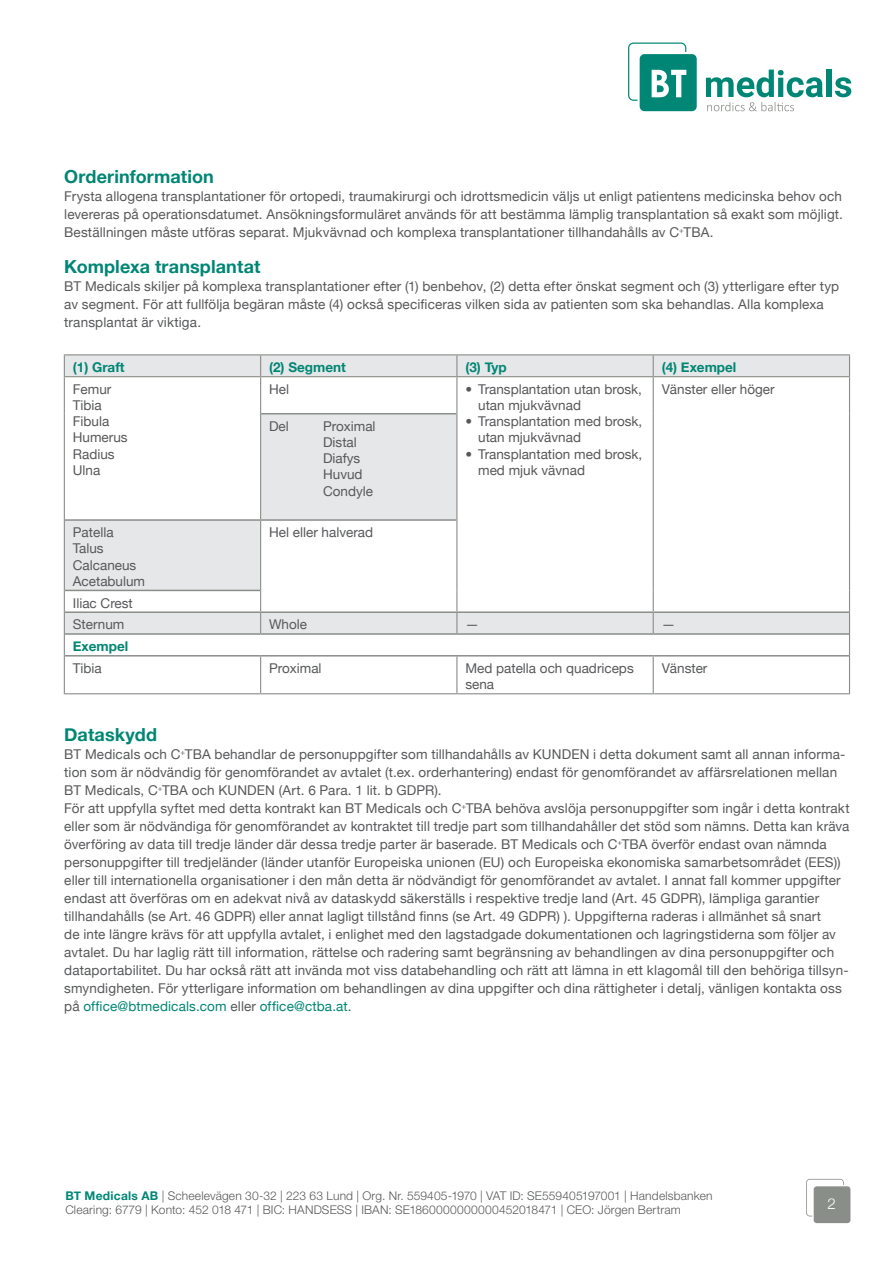
<style>
.page{position:relative;width:893px;height:1263px;background:#fff}
.page>*{position:absolute;margin:0;border:0;box-sizing:border-box;transform-origin:0 0}
.t1{font:700 18px "Helvetica Neue";letter-spacing:.005em;color:#008674}
.t2{font:300 15px "Helvetica Neue";color:#fff}
.t3{font:13.5px/18px "Helvetica Neue";letter-spacing:.01em;color:#57585a}
.t4{font:700 13.5px "Helvetica Neue";color:#008674}
.t5{font:300 12px/14.4px "Helvetica Neue LT Pro";letter-spacing:.01em;color:#57585a}
.s1{color:#008674}
.s2{font-family:"Helvetica Neue";font-weight:700;color:#008675}
</style>
<div class="page">
<div style="left:640px;top:54px;width:57px;height:57px;background:#008675;border-radius:5px"></div>
<svg style="left:706px;top:70px;width:117px;height:41px"></svg>
<div style="left:826px;top:70px;width:6px;height:27px;background:#008675"></div>
<svg style="left:835px;top:77px;width:16px;height:20px"></svg>
<svg style="left:628px;top:43px;width:58px;height:58px"></svg>
<div style="left:814px;top:1186px;width:36px;height:37px;background:#8a8e89;border-radius:3px"></div>
<svg style="left:806px;top:1179px;width:38px;height:37px"></svg>
<svg style="left:65px;top:355px;width:784px;height:278px"></svg>
<hr style="left:64px;top:354px;width:197px;height:1px;background:#8a8e89">
<svg style="left:64px;top:355px;width:1px;height:21px"></svg>
<hr style="left:261px;top:354px;width:196px;height:1px;background:#8a8e89">
<svg style="left:260px;top:355px;width:1px;height:21px"></svg>
<hr style="left:457px;top:354px;width:196px;height:1px;background:#8a8e89">
<svg style="left:456px;top:355px;width:1px;height:21px"></svg>
<hr style="left:653px;top:354px;width:197px;height:1px;background:#8a8e89">
<svg style="left:653px;top:355px;width:1px;height:21px"></svg>
<svg style="left:849px;top:355px;width:1px;height:21px"></svg>
<hr style="left:64px;top:376px;width:197px;height:1px;background:#8a8e89">
<hr style="left:261px;top:376px;width:196px;height:1px;background:#8a8e89">
<hr style="left:457px;top:376px;width:196px;height:1px;background:#8a8e89">
<hr style="left:653px;top:376px;width:197px;height:1px;background:#8a8e89">
<hr style="left:64px;top:377px;width:1px;height:37px;background:#8a8e89">
<hr style="left:64px;top:414px;width:1px;height:106px;background:#8a8e89">
<hr style="left:260px;top:377px;width:1px;height:37px;background:#8a8e89">
<hr style="left:456px;top:377px;width:1px;height:37px;background:#8a8e89">
<hr style="left:653px;top:377px;width:1px;height:37px;background:#8a8e89">
<hr style="left:849px;top:377px;width:1px;height:37px;background:#8a8e89">
<hr style="left:653px;top:414px;width:1px;height:106px;background:#8a8e89">
<hr style="left:849px;top:414px;width:1px;height:106px;background:#8a8e89">
<hr style="left:653px;top:520px;width:1px;height:70px;background:#8a8e89">
<hr style="left:849px;top:520px;width:1px;height:70px;background:#8a8e89">
<hr style="left:261px;top:413px;width:195px;height:1px;background:#8a8e89">
<hr style="left:260px;top:414px;width:1px;height:105px;background:#8a8e89">
<hr style="left:456px;top:414px;width:1px;height:106px;background:#8a8e89">
<hr style="left:65px;top:519px;width:196px;height:2px;background:#8a8e89">
<hr style="left:64px;top:520px;width:1px;height:70px;background:#8a8e89">
<hr style="left:261px;top:519px;width:195px;height:2px;background:#8a8e89">
<hr style="left:260px;top:521px;width:1px;height:69px;background:#8a8e89">
<hr style="left:456px;top:520px;width:1px;height:70px;background:#8a8e89">
<hr style="left:65px;top:590px;width:195px;height:1px;background:#8a8e89">
<hr style="left:65px;top:611px;width:196px;height:2px;background:#8a8e89">
<hr style="left:261px;top:611px;width:196px;height:2px;background:#8a8e89">
<hr style="left:457px;top:611px;width:196px;height:2px;background:#8a8e89">
<hr style="left:653px;top:611px;width:196px;height:2px;background:#8a8e89">
<hr style="left:65px;top:633px;width:196px;height:2px;background:#8a8e89">
<hr style="left:261px;top:633px;width:196px;height:2px;background:#8a8e89">
<hr style="left:457px;top:633px;width:196px;height:2px;background:#8a8e89">
<hr style="left:653px;top:633px;width:196px;height:2px;background:#8a8e89">
<hr style="left:65px;top:655px;width:196px;height:1px;background:#8a8e89">
<hr style="left:261px;top:655px;width:196px;height:1px;background:#8a8e89">
<hr style="left:457px;top:655px;width:196px;height:1px;background:#8a8e89">
<hr style="left:653px;top:655px;width:196px;height:1px;background:#8a8e89">
<svg style="left:260px;top:590px;width:1px;height:43px"></svg>
<svg style="left:456px;top:590px;width:1px;height:43px"></svg>
<svg style="left:653px;top:590px;width:1px;height:43px"></svg>
<svg style="left:64px;top:590px;width:1px;height:66px"></svg>
<svg style="left:849px;top:590px;width:1px;height:66px"></svg>
<hr style="left:64px;top:656px;width:1px;height:37px;background:#8a8e89">
<hr style="left:260px;top:656px;width:1px;height:37px;background:#8a8e89">
<hr style="left:456px;top:656px;width:1px;height:37px;background:#8a8e89">
<hr style="left:653px;top:656px;width:1px;height:37px;background:#8a8e89">
<hr style="left:849px;top:656px;width:1px;height:37px;background:#8a8e89">
<hr style="left:64px;top:693px;width:197px;height:1px;background:#8a8e89">
<hr style="left:261px;top:693px;width:196px;height:1px;background:#8a8e89">
<hr style="left:457px;top:693px;width:196px;height:1px;background:#8a8e89">
<hr style="left:653px;top:693px;width:197px;height:1px;background:#8a8e89">
<h1 class="t1" style="left:64px;top:166px;width:151px">Orderinformation</h1>
<p class="t3" style="left:64px;top:187px;width:780px;text-align:justify">Frysta allogena transplantationer för ortopedi, traumakirurgi och idrottsmedicin väljs ut enligt patientens medicinska behov och levereras på operationsdatumet. Ansökningsformuläret används för att bestämma lämplig transplantation så exakt som möjligt.<br>Beställningen måste utföras separat. Mjukvävnad och komplexa transplantationer tillhandahålls av C<sup>+</sup>TBA.</p>
<h1 class="t1" style="left:64px;top:256px;width:198px">Komplexa transplantat</h1>
<p class="t3" style="left:64px;top:277px;width:777px">BT Medicals skiljer på komplexa transplantationer efter (1) benbehov, (2) detta efter önskat segment och (3) ytterligare efter typ av segment. För att fullfölja begäran måste (4) också specificeras vilken sida av patienten som ska behandlas. Alla komplexa transplantat är viktiga.</p>
<p class="t4" style="left:73px;top:359px;width:53px">(1) Graft</p>
<p class="t4" style="left:269px;top:359px;width:78px">(2) Segment</p>
<p class="t4" style="left:465px;top:359px;width:43px">(3) Typ</p>
<p class="t4" style="left:662px;top:359px;width:76px">(4) Exempel</p>
<p class="t3" style="left:73px;top:381px;width:56px;line-height:16.2px">Femur<br>Tibia<br>Fibula<br>Humerus<br>Radius<br>Ulna</p>
<p class="t3" style="left:269px;top:380px;width:21px">Hel</p>
<p class="t3" style="left:478px;top:381px;width:165px;line-height:16.2px;text-indent:-13px">• Transplantation utan brosk, utan mjukvävnad</p>
<p class="t3" style="left:662px;top:380px;width:114px">Vänster eller höger</p>
<p class="t3" style="left:478px;top:413px;width:166px;line-height:16.2px;text-indent:-13px">• Transplantation med brosk, utan mjukvävnad</p>
<p class="t3" style="left:478px;top:445px;width:166px;line-height:16.2px;text-indent:-13px">• Transplantation med brosk, med mjuk vävnad</p>
<p class="t3" style="left:269px;top:417px;width:21px">Del</p>
<p class="t3" style="left:323px;top:418px;width:54px;line-height:16.2px">Proximal<br>Distal<br>Diafys<br>Huvud<br>Condyle</p>
<p class="t3" style="left:73px;top:524px;width:74px;line-height:16.2px">Patella<br>Talus<br>Calcaneus<br>Acetabulum</p>
<p class="t3" style="left:269px;top:523px;width:105px">Hel eller halverad</p>
<p class="t3" style="left:73px;top:592px;width:61px;line-height:21.8px">Iliac Crest<br>Sternum</p>
<p class="t3" style="left:269px;top:615px;width:40px">Whole</p>
<p class="t3" style="left:465px;top:615px;width:15px">—</p>
<p class="t3" style="left:662px;top:615px;width:15px">—</p>
<p class="t4" style="left:73px;top:638px;width:57px">Exempel</p>
<p class="t3" style="left:73px;top:659px;width:30px">Tibia</p>
<p class="t3" style="left:269px;top:659px;width:54px">Proximal</p>
<p class="t3" style="left:465px;top:660px;width:170px;line-height:16.2px">Med patella och quadriceps sena</p>
<p class="t3" style="left:662px;top:659px;width:47px">Vänster</p>
<h1 class="t1" style="left:64px;top:724px;width:94px">Dataskydd</h1>
<p class="t3" style="left:64px;top:745px;width:787px">BT Medicals och C<sup>+</sup>TBA behandlar de personuppgifter som tillhandahålls av KUNDEN i detta dokument samt all annan informa&shy;tion som är nödvändig för genomförandet av avtalet (t.ex. orderhantering) endast för genomförandet av affärsrelationen mellan BT Medicals, C<sup>+</sup>TBA och KUNDEN (Art. 6 Para. 1 lit. b GDPR).<br>För att uppfylla syftet med detta kontrakt kan BT Medicals och C<sup>+</sup>TBA behöva avslöja personuppgifter som ingår i detta kontrakt eller som är nödvändiga för genomförandet av kontraktet till tredje part som tillhandahåller det stöd som nämns. Detta kan kräva överföring av data till tredje länder där dessa tredje parter är baserade. BT Medicals och C<sup>+</sup>TBA överför endast ovan nämnda personuppgifter till tredjeländer (länder utanför Europeiska unionen (EU) och Europeiska ekonomiska samarbetsområdet (EES)) eller till internationella organisationer i den mån detta är nödvändigt för genomförandet av avtalet. I annat fall kommer uppgifter endast att överföras om en adekvat nivå av dataskydd säkerställs i respektive tredje land (Art. 45 GDPR), lämpliga garantier tillhandahålls (se Art. 46 GDPR) eller annat lagligt tillstånd finns (se Art. 49 GDPR) ). Uppgifterna raderas i allmänhet så snart<br>de inte längre krävs för att uppfylla avtalet, i enlighet med den lagstadgade dokumentationen och lagringstiderna som följer av avtalet. Du har laglig rätt till information, rättelse och radering samt begränsning av behandlingen av dina personuppgifter och dataportabilitet. Du har också rätt att invända mot viss databehandling och rätt att lämna in ett klagomål till den behöriga tillsyn&shy;smyndigheten. För ytterligare information om behandlingen av dina uppgifter och dina rättigheter i detalj, vänligen kontakta oss på <span class="s1">office@btmedicals.com</span> eller <span class="s1">office@ctba.at</span>.</p>
<p class="t5" style="left:65px;top:1188px;width:649px"><span class="s2">BT Medicals AB</span> | Scheelevägen 30-32 | 223 63 Lund | Org. Nr. 559405-1970 | VAT ID: SE559405197001 | Handelsbanken<br>Clearing: 6779 | Konto: 452 018 471 | BIC: HANDSESS | IBAN: SE1860000000000452018471 | CEO: Jörgen Bertram</p>
<p class="t2" style="left:828px;top:1195px;width:10px">2</p>
</div>
